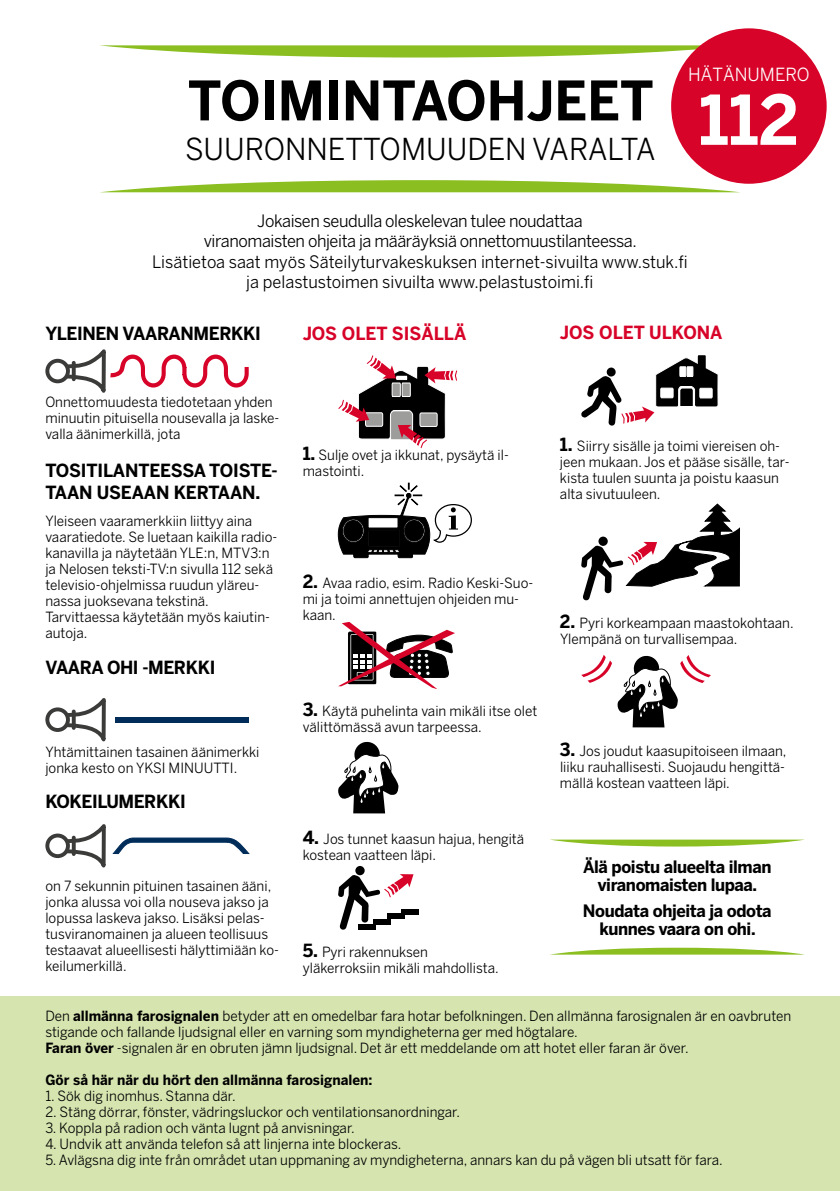
<style>
.page{position:relative;width:840px;height:1191px;background:#fff}
.page>*{position:absolute;margin:0;border:0;box-sizing:border-box;transform-origin:0 0}
.t1{font:700 68px "Benton Sans";color:#fff;scale:.96 1}
.t2{font:700 54px "Benton Sans";color:#000;scale:.96 1}
.t3{font:30px "Benton Sans";color:#000;scale:.96 1}
.t4{font:700 18px/22px "Benton Sans";letter-spacing:-.025em;color:#000;scale:.96 1}
.t5{font:700 18px "Benton Sans";color:#d70328;scale:.96 1}
.t6{font:18px "Benton Sans";color:#fff;scale:.96 1}
.t7{font:17px/20.4px "Benton Sans";letter-spacing:-.015em;color:#000;text-align:center;scale:.96 1}
.t8{font:700 17px/18px "Benton Sans";letter-spacing:-.025em;color:#000;text-align:center;scale:.96 1}
.t9{font:14px/16px "Benton Sans";color:#000;scale:.96 1}
.t10{font:700 14px "Benton Sans";color:#000;scale:.96 1}
.s1{font-weight:700;font-size:18px}
.s2{font-weight:700}
</style>
<div class="page">
<svg style="left:100px;top:45px;width:599px;height:13px"></svg>
<svg style="left:103px;top:180px;width:634px;height:12px"></svg>
<div style="left:0;top:996px;width:839px;height:195px;background:#d6e5b0"></div>
<div style="left:670px;top:28px;width:156px;height:156px;background:#d70328;border-radius:50%"></div>
<div style="left:45px;top:359px;width:25px;height:24px;border:4px solid #3b3b3a;border-radius:50%"></div>
<div style="left:45px;top:833px;width:25px;height:25px;border:4px solid #3b3b3a;border-radius:50%"></div>
<svg style="left:581px;top:504px;width:158px;height:97px"></svg>
<svg style="left:581px;top:355px;width:136px;height:70px"></svg>
<svg style="left:617px;top:655px;width:60px;height:72px"></svg>
<svg style="left:679px;top:660px;width:25px;height:23px"></svg>
<svg style="left:686px;top:655px;width:24px;height:22px"></svg>
<svg style="left:587px;top:660px;width:24px;height:23px"></svg>
<svg style="left:581px;top:654px;width:24px;height:23px"></svg>
<svg style="left:338px;top:355px;width:119px;height:93px"></svg>
<svg style="left:338px;top:622px;width:117px;height:67px"></svg>
<svg style="left:338px;top:741px;width:60px;height:72px"></svg>
<div style="left:355px;top:866px;width:9px;height:9px;background:#000;border-radius:50%"></div>
<svg style="left:338px;top:874px;width:75px;height:56px"></svg>
<div style="left:358px;top:924px;width:17px;height:5px;background:#000"></div>
<div style="left:372px;top:919px;width:18px;height:5px;background:#000"></div>
<div style="left:387px;top:914px;width:17px;height:5px;background:#000"></div>
<div style="left:401px;top:909px;width:17px;height:5px;background:#000"></div>
<svg style="left:338px;top:483px;width:134px;height:75px"></svg>
<svg style="left:61px;top:349px;width:189px;height:519px"></svg>
<div style="left:47px;top:709px;width:21px;height:21px;background:#fff;border-radius:50%"></div>
<div style="left:45px;top:707px;width:25px;height:25px;border:4px solid #3b3b3a;border-radius:50%"></div>
<svg style="left:72px;top:711px;width:4px;height:17px"></svg>
<div style="left:115px;top:717px;width:133px;height:5px;background:#002c5a"></div>
<svg style="left:550px;top:839px;width:254px;height:7px"></svg>
<svg style="left:554px;top:947px;width:246px;height:7px"></svg>
<h2 class="t2" style="left:188px;top:69px;width:486px">TOIMINTAOHJEET</h2>
<h3 class="t3" style="left:185px;top:131px;width:491px">SUURONNETTOMUUDEN VARALTA</h3>
<p class="t6" style="left:687px;top:64px;width:128px">HÄTÄNUMERO</p>
<h1 class="t1" style="left:698px;top:80px;width:106px">112</h1>
<p class="t7" style="left:152px;top:210px;width:559px">Jokaisen seudulla oleskelevan tulee noudattaa<br>viranomaisten ohjeita ja määräyksiä onnettomuustilanteessa.<br>Lisätietoa saat myös Säteilyturvakeskuksen internet-sivuilta www.stuk.fi ja pelastustoimen sivuilta www.pelastustoimi.fi</p>
<p class="t4" style="left:45px;top:322px;width:226px">YLEINEN VAARANMERKKI</p>
<p class="t9" style="left:45px;top:394px;width:245px">Onnettomuudesta tiedotetaan yhden minuutin pituisella nousevalla ja laske&shy;valla äänimerkillä, jota</p>
<p class="t4" style="left:45px;top:459px;width:243px">TOSITILANTEESSA TOISTE-<br>TAAN USEAAN KERTAAN.</p>
<p class="t9" style="left:45px;top:513px;width:243px">Yleiseen vaaramerkkiin liittyy aina vaaratiedote. Se luetaan kaikilla radio&shy;kanavilla ja näytetään YLE:n, MTV3:n ja Nelosen teksti-TV:n sivulla 112 sekä televisio-ohjelmissa ruudun yläreu&shy;nassa juoksevana tekstinä.<br>Tarvittaessa käytetään myös kaiutin&shy;autoja.</p>
<p class="t4" style="left:45px;top:656px;width:178px">VAARA OHI -MERKKI</p>
<p class="t9" style="left:45px;top:743px;width:224px">Yhtämittainen tasainen äänimerkki jonka kesto on YKSI MINUUTTI.</p>
<p class="t4" style="left:45px;top:790px;width:148px">KOKEILUMERKKI</p>
<p class="t5" style="left:302px;top:323px;width:172px">JOS OLET SISÄLLÄ</p>
<p class="t5" style="left:559px;top:322px;width:171px">JOS OLET ULKONA</p>
<p class="t9" style="left:302px;top:447px;width:216px"><span class="s1">1.</span> Sulje ovet ja ikkunat, pysäytä il&shy;mastointi.</p>
<p class="t9" style="left:559px;top:438px;width:240px"><span class="s1">1.</span> Siirry sisälle ja toimi viereisen oh&shy;jeen mukaan. Jos et pääse sisälle, tar&shy;kista tuulen suunta ja poistu kaasun alta sivutuuleen.</p>
<p class="t9" style="left:302px;top:575px;width:242px"><span class="s1">2.</span> Avaa radio, esim. Radio Keski-Suo&shy;mi ja toimi annettujen ohjeiden mu&shy;kaan.</p>
<p class="t9" style="left:302px;top:703px;width:246px"><span class="s1">3.</span> Käytä puhelinta vain mikäli itse olet välittömässä avun tarpeessa.</p>
<p class="t9" style="left:559px;top:614px;width:245px"><span class="s1">2.</span> Pyri korkeampaan maastokohtaan.<br>Ylempänä on turvallisempaa.</p>
<p class="t9" style="left:559px;top:742px;width:237px;text-align:justify"><span class="s1">3.</span> Jos joudut kaasupitoiseen ilmaan, liiku rauhallisesti. Suojaudu hengittä&shy;mällä kostean vaatteen läpi.</p>
<p class="t9" style="left:302px;top:831px;width:232px"><span class="s1">4.</span> Jos tunnet kaasun hajua, hengitä kostean vaatteen läpi.</p>
<p class="t8" style="left:582px;top:857px;width:198px">Älä poistu alueelta ilman viranomaisten lupaa.</p>
<p class="t8" style="left:582px;top:901px;width:198px">Noudata ohjeita ja odota kunnes vaara on ohi.</p>
<p class="t9" style="left:45px;top:878px;width:245px">on 7 sekunnin pituinen tasainen ääni, jonka alussa voi olla nouseva jakso ja lopussa laskeva jakso. Lisäksi pelas&shy;tusviranomainen ja alueen teollisuus testaavat alueellisesti hälyttimiään ko&shy;keilumerkillä.</p>
<p class="t9" style="left:45px;top:1007px;width:778px">Den <span class="s2">allmänna farosignalen</span> betyder att en omedelbar fara hotar befolkningen. Den allmänna farosignalen är en oavbruten stigande och fallande ljudsignal eller en varning som myndigheterna ger med högtalare.<br><span class="s2">Faran över</span> -signalen är en obruten jämn ljudsignal. Det är ett meddelande om att hotet eller faran är över.</p>
<p class="t10" style="left:45px;top:1071px;width:342px">Gör så här när du hört den allmänna farosignalen:</p>
<p class="t9" style="left:45px;top:1087px;width:200px">1. Sök dig inomhus. Stanna där.</p>
<p class="t9" style="left:45px;top:1103px;width:433px">2. Stäng dörrar, fönster, vädringsluckor och ventilationsanordningar.</p>
<p class="t9" style="left:45px;top:1119px;width:323px">3. Koppla på radion och vänta lugnt på anvisningar.</p>
<p class="t9" style="left:45px;top:1135px;width:372px">4. Undvik att använda telefon så att linjerna inte blockeras.</p>
<p class="t9" style="left:45px;top:1151px;width:706px">5. Avlägsna dig inte från området utan uppmaning av myndigheterna, annars kan du på vägen bli utsatt för fara.</p>
<p class="t9" style="left:302px;top:943px;width:205px"><span class="s1">5.</span> Pyri rakennuksen yläkerroksiin mikäli mahdollista.</p>
</div>
